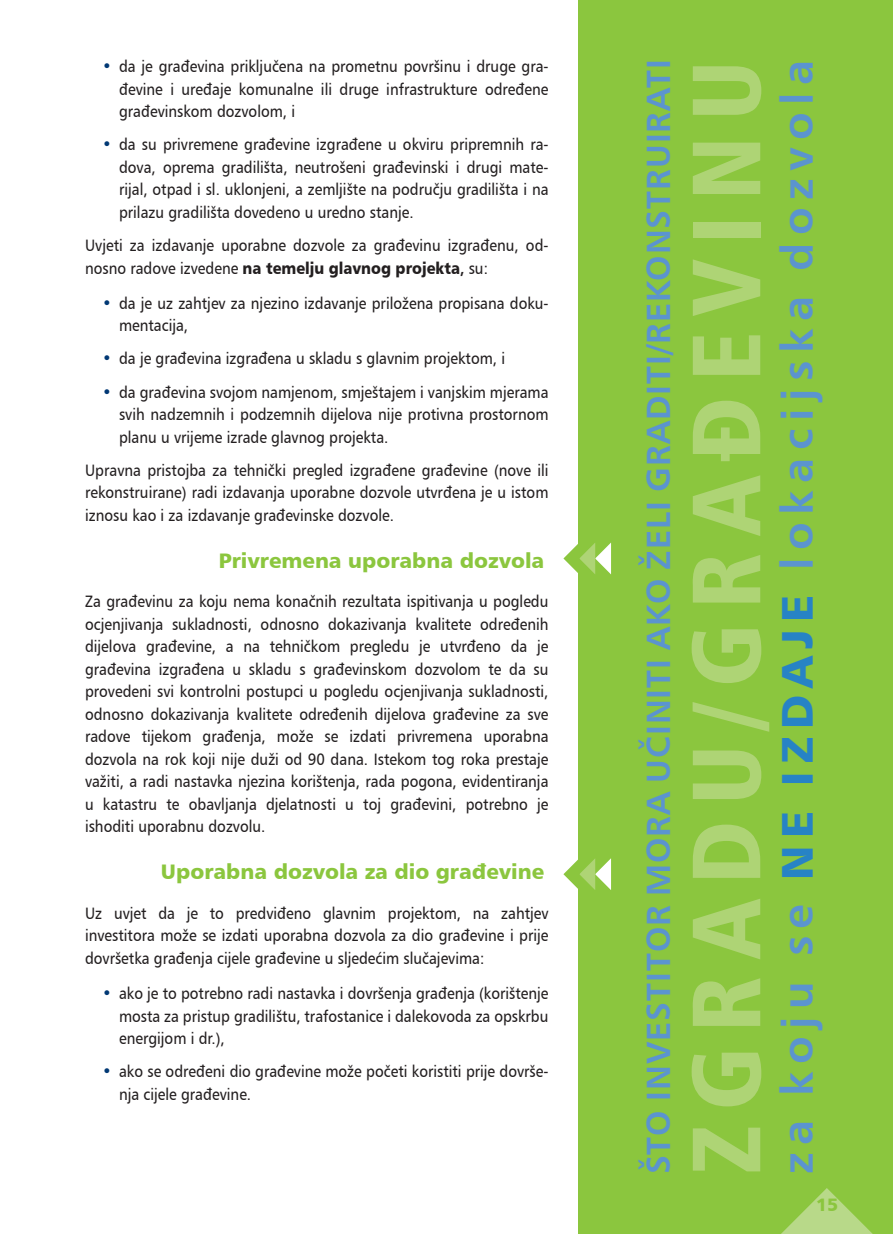
<style>
.page{position:relative;width:893px;height:1234px;background:#fff}
.page>*{position:absolute;margin:0;border:0;box-sizing:border-box;transform-origin:0 0}
.t1{font:97.2px "Humanist 777 L2 Black Condensed B";letter-spacing:.155em;color:#aed475}
.t2{font:44.55px "Humanist 777 BT Bold B";letter-spacing:.17em;color:#5b94cf}
.t3{font:33.75px "Humanist 777 BT Bold B";letter-spacing:.03em;color:#5b94cf}
.t4{font:21px "Humanist 777 BT Black B";color:#8bc63e}
.t5{font:18px "Humanist 777 BT Black B";color:#8bc63e}
.t6{font:16.5px/22.5px "Humanist 777 BT Roman B";color:#231f20;text-align:justify;scale:.9 1}
.t7{font:16.5px "Humanist 777 BT Black B";color:#231f20;scale:.9 1}
.s1{color:#013874}
.s2{font-family:"Humanist 777 BT Roman B"}
.s3{font-family:"Humanist 777 BT Bold B"}
.s4{font-family:"Humanist 777 BT Black B";color:#2783c5}
</style>
<div class="page">
<div style="left:578px;top:0;width:315px;height:1233px;background:#8bc63e"></div>
<svg style="left:782px;top:1188px;width:90px;height:45px"></svg>
<svg style="left:563px;top:542px;width:48px;height:32px"></svg>
<svg style="left:563px;top:858px;width:48px;height:32px"></svg>
<p class="t6" style="left:119px;top:55px;width:479px;text-indent:-17px"><span class="s1">•</span> da je građevina priključena na prometnu površinu i druge gra&shy;đevine i uređaje komunalne ili druge infrastrukture određene građevinskom dozvolom, i</p>
<p class="t6" style="left:119px;top:133px;width:479px;text-indent:-17px"><span class="s1">•</span> da su privremene građevine izgrađene u okviru pripremnih ra&shy;dova, oprema gradilišta, neutrošeni građevinski i drugi mate&shy;rijal, otpad i sl. uklonjeni, a zemljište na području gradilišta i na prilazu gradilišta dovedeno u uredno stanje.</p>
<p class="t6" style="left:85px;top:234px;width:516px">Uvjeti za izdavanje uporabne dozvole za građevinu izgrađenu, od-</p>
<p class="t7" style="left:85px;top:257px;width:449px"><span class="s2">nosno radove izvedene</span> na temelju glavnog projekta<span class="s3">,</span> <span class="s2">su:</span></p>
<p class="t6" style="left:119px;top:291px;width:479px;text-indent:-17px"><span class="s1">•</span> da je uz zahtjev za njezino izdavanje priložena propisana doku&shy;mentacija,</p>
<p class="t6" style="left:102px;top:347px;width:449px"><span class="s1">•</span> da je građevina izgrađena u skladu s glavnim projektom, i</p>
<p class="t6" style="left:119px;top:380px;width:479px;text-indent:-17px"><span class="s1">•</span> da građevina svojom namjenom, smještajem i vanjskim mjerama svih nadzemnih i podzemnih dijelova nije protivna prostornom planu u vrijeme izrade glavnog projekta.</p>
<p class="t6" style="left:85px;top:458px;width:516px">Upravna pristojba za tehnički pregled izgrađene građevine (nove ili rekonstruirane) radi izdavanja uporabne dozvole utvrđena je u istom iznosu kao i za izdavanje građevinske dozvole.</p>
<p class="t4" style="left:219px;top:546px;width:327px">Privremena uporabna dozvola</p>
<p class="t6" style="left:85px;top:589px;width:517px">Za građevinu za koju nema konačnih rezultata ispitivanja u pogledu ocjenjivanja sukladnosti, odnosno dokazivanja kvalitete određenih dijelova građevine, a na tehničkom pregledu je utvrđeno da je građevina izgrađena u skladu s građevinskom dozvolom te da su provedeni svi kontrolni postupci u pogledu ocjenjivanja sukladnosti, odnosno dokazivanja kvalitete određenih dijelova građevine za sve radove tijekom građenja, može se izdati privremena uporabna dozvola na rok koji nije duži od 90 dana. Istekom tog roka prestaje važiti, a radi nastavka njezina korištenja, rada pogona, evidentiranja u katastru te obavljanja djelatnosti u toj građevini, potrebno je ishoditi uporabnu dozvolu.</p>
<p class="t4" style="left:161px;top:858px;width:385px">Uporabna dozvola za dio građevine</p>
<p class="t6" style="left:85px;top:901px;width:516px">Uz uvjet da je to predviđeno glavnim projektom, na zahtjev investitora može se izdati uporabna dozvola za dio građevine i prije dovršetka građenja cijele građevine u sljedećim slučajevima:</p>
<p class="t6" style="left:119px;top:981px;width:479px;text-indent:-17px"><span class="s1">•</span> ako je to potrebno radi nastavka i dovršenja građenja (korištenje mosta za pristup gradilištu, trafostanice i dalekovoda za opskrbu energijom i dr.),</p>
<p class="t6" style="left:119px;top:1059px;width:479px;text-indent:-17px"><span class="s1">•</span> ako se određeni dio građevine može početi koristiti prije dovrše&shy;nja cijele građevine.</p>
<h3 class="t3" style="left:637px;top:1174px;width:1116px;rotate:-90deg">ŠTO INVESTITOR MORA UČINITI AKO ŽELI GRADITI/REKONSTRUIRATI</h3>
<h1 class="t1" style="left:664px;top:1174px;width:1115px;rotate:-90deg">ZGRADU/GRAĐEVINU</h1>
<h2 class="t2" style="left:769px;top:1174px;width:1116px;rotate:-90deg">za koju se <span class="s4">NE izdaje</span> lokacijska dozvola</h2>
<p class="t5" style="left:816px;top:1192px;width:24px">15</p>
</div>
